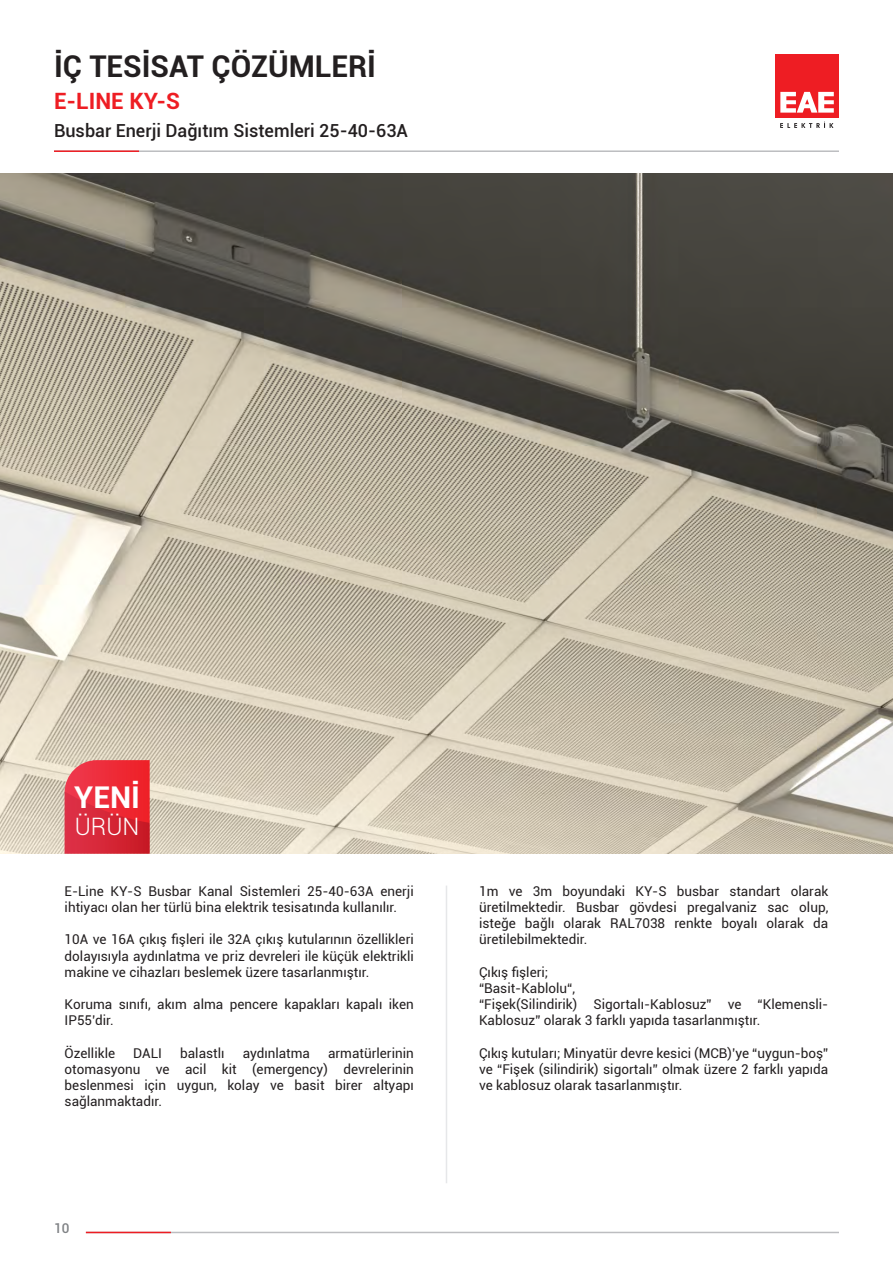
<style>
.page{position:relative;width:893px;height:1263px;background:#fff}
.page>*{position:absolute;margin:0;border:0;box-sizing:border-box;transform-origin:0 0}
.t1{font:700 30px "Roboto";color:#231f20}
.t2{font:700 30px "Roboto";color:#fff}
.t3{font:300 24px "Roboto";color:#fff}
.t4{font:700 22.5px "Roboto";color:#ee1d23}
.t5{font:500 18px "Roboto";color:#231f20}
.t6{font:13.5px/16.2px "Roboto";color:#231f20;text-align:justify}
.t7{font:500 13.5px "Roboto";color:#808285}
</style>
<div class="page">
<hr style="left:54px;top:150px;width:785px;height:2px;background:#bcbdc0">
<hr style="left:54px;top:150px;width:85px;height:2px;background:#ee1d23">
<hr style="left:86px;top:1232px;width:753px;height:1px;background:#bcbdc0">
<hr style="left:86px;top:1232px;width:85px;height:1px;background:#ee1d23">
<div style="left:775px;top:54px;width:64px;height:64px;background:#ee1d23"></div>
<svg style="left:780px;top:92px;width:54px;height:21px"></svg>
<svg style="left:780px;top:122px;width:53px;height:6px"></svg>
<img style="left:0;top:173px;width:893px;height:681px">
<hr style="left:446px;top:885px;width:1px;height:298px;background:#e6e7e9">
<svg style="left:65px;top:760px;width:85px;height:94px;background:#e22e3c"></svg>
<h1 class="t1" style="left:54px;top:45px;width:324px">İÇ TESİSAT ÇÖZÜMLERİ</h1>
<p class="t4" style="left:54px;top:85px;width:128px">E-LINE KY-S</p>
<p class="t5" style="left:54px;top:118px;width:355px">Busbar Enerji Dağıtım Sistemleri 25-40-63A</p>
<p class="t2" style="left:74px;top:776px;width:67px">YENİ</p>
<p class="t3" style="left:75px;top:810px;width:66px">ÜRÜN</p>
<p class="t6" style="left:65px;top:882px;width:351px">E-Line KY-S Busbar Kanal Sistemleri 25-40-63A enerji ihtiyacı olan her türlü bina elektrik tesisatında kullanılır.</p>
<p class="t6" style="left:65px;top:931px;width:351px">10A ve 16A çıkış fişleri ile 32A çıkış kutularının özellikleri dolayısıyla aydınlatma ve priz devreleri ile küçük elektrikli makine ve cihazları beslemek üzere tasarlanmıştır.</p>
<p class="t6" style="left:65px;top:996px;width:351px">Koruma sınıfı, akım alma pencere kapakları kapalı iken<br>IP55’dir.</p>
<p class="t6" style="left:65px;top:1044px;width:52px">Özellikle</p>
<p class="t6" style="left:133px;top:1044px;width:30px">DALI</p>
<p class="t6" style="left:180px;top:1044px;width:46px">balastlı</p>
<p class="t6" style="left:243px;top:1044px;width:69px">aydınlatma</p>
<p class="t6" style="left:65px;top:1044px;width:351px;text-indent:264px">armatürlerinin otomasyonu ve acil kit (emergency) devrelerinin beslenmesi için uygun, kolay ve basit birer altyapı sağlanmaktadır.</p>
<p class="t7" style="left:54px;top:1219px;width:17px">10</p>
<p class="t6" style="left:479px;top:882px;width:351px">1m ve 3m boyundaki KY-S busbar standart olarak üretilmektedir. Busbar gövdesi pregalvaniz sac olup, isteğe bağlı olarak RAL7038 renkte boyalı olarak da üretilebilmektedir.</p>
<p class="t6" style="left:479px;top:963px;width:71px">Çıkış fişleri;</p>
<p class="t6" style="left:479px;top:979px;width:97px">“Basit-Kablolu“,</p>
<p class="t6" style="left:479px;top:996px;width:351px">“Fişek(Silindirik) Sigortalı-Kablosuz” ve “Klemensli-<br>Kablosuz” olarak 3 farklı yapıda tasarlanmıştır.</p>
<p class="t6" style="left:479px;top:1044px;width:351px">Çıkış kutuları; Minyatür devre kesici (MCB)’ye “uygun-boş” ve “Fişek (silindirik) sigortalı” olmak üzere 2 farklı yapıda ve kablosuz olarak tasarlanmıştır.</p>
</div>
